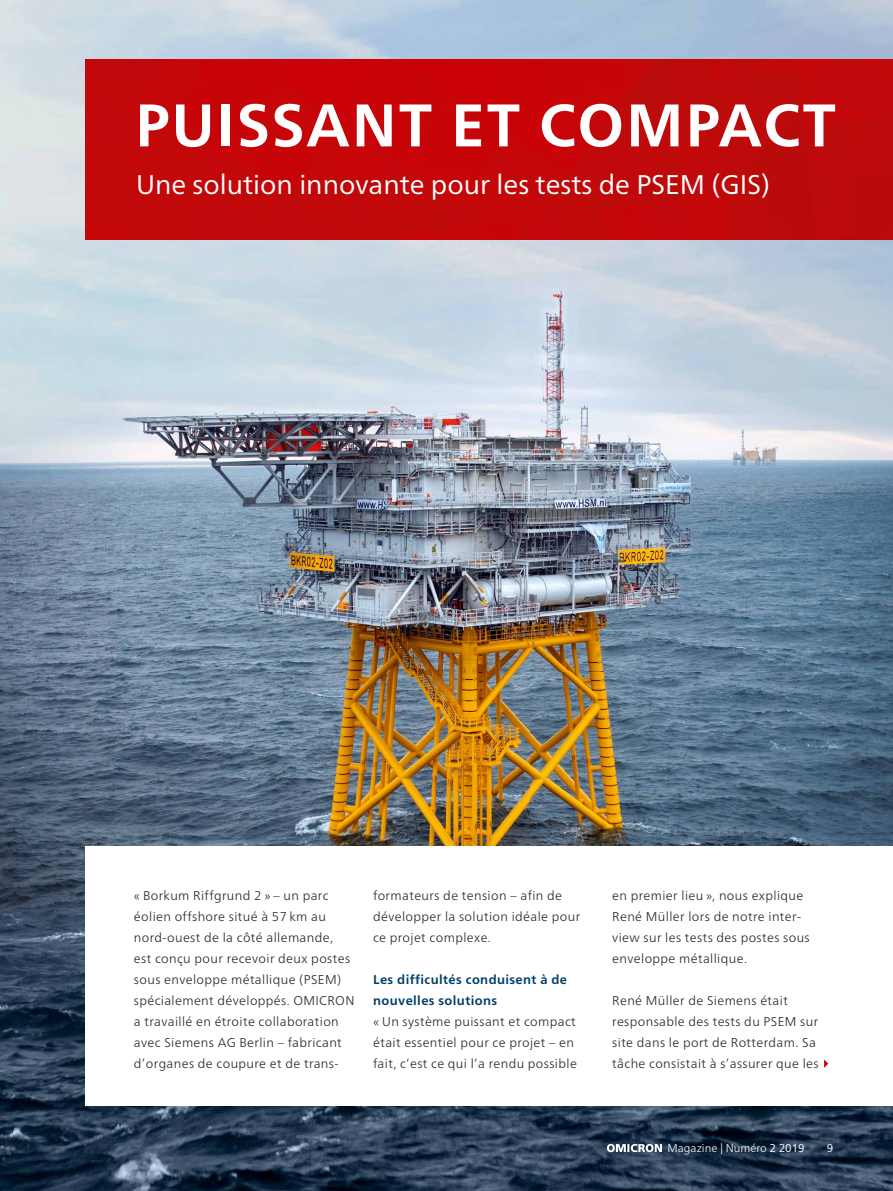
<style>
.page{position:relative;width:893px;height:1191px;background:#fff}
.page>*{position:absolute;margin:0;border:0;box-sizing:border-box;transform-origin:0 0}
.t1{font:700 60px "Frutiger Neue LTW1 G";letter-spacing:.03em;color:#fff}
.t2{font:27px "Frutiger Neue LTW1 G";color:#fff}
.t3{font:300 12.75px/21px "Frutiger Neue LTW1 G";letter-spacing:.03em;color:#272726}
.t4{font:700 12.75px/21px "Frutiger Neue LTW1 G";letter-spacing:.03em;color:#003e69}
.t5{font:300 11.25px "Frutiger Neue LTW1 G";color:#fff}
.t6{font:11.25px "Frutiger Neue LTW1 G";color:#fff}
.s1{font-weight:400}
</style>
<div class="page">
<img style="left:13px;top:103px;width:103px;height:1088px">
<img style="left:116px;top:240px;width:777px;height:951px">
<img style="left:0;top:0;width:13px;height:1191px">
<svg style="left:607px;top:1144px;width:55px;height:8px"></svg>
<div style="left:85px;top:846px;width:808px;height:260px;background:#fff"></div>
<svg style="left:824px;top:1059px;width:4px;height:9px"></svg>
<div style="left:85px;top:59px;width:393px;height:181px;background:#c4080a"></div>
<div style="left:478px;top:59px;width:415px;height:181px;background:#c1090a"></div>
<h1 class="t1" style="left:135px;top:90px;width:703px">PUISSANT ET COMPACT</h1>
<h2 class="t2" style="left:136px;top:168px;width:635px">Une solution innovante pour les tests de PSEM (GIS)</h2>
<p class="t3" style="left:134px;top:884px;width:222px">« Borkum Riffgrund 2 » – un parc éolien offshore situé à 57 km au nord-ouest de la côté allemande,<br>est conçu pour recevoir deux postes sous enveloppe métallique (PSEM) spécialement développés. OMICRON a travaillé en étroite collaboration avec Siemens AG Berlin – fabricant d’organes de coupure et de trans-</p>
<p class="t3" style="left:373px;top:884px;width:209px">formateurs de tension – afin de développer la solution idéale pour ce projet complexe.</p>
<p class="t4" style="left:373px;top:969px;width:196px">Les difficultés conduisent à de nouvelles solutions</p>
<p class="t3" style="left:373px;top:1010px;width:205px">« Un système puissant et compact était essentiel pour ce projet – en fait, c’est ce qui l’a rendu possible</p>
<p class="t3" style="left:612px;top:884px;width:199px">en premier lieu », nous explique<br>René Müller lors de notre inter&shy;view sur les tests des postes sous enveloppe métallique.</p>
<p class="t3" style="left:612px;top:989px;width:208px">René Müller de Siemens était responsable des tests du PSEM sur site dans le port de Rotterdam. Sa tâche consistait à s’assurer que les</p>
<p class="t5" style="left:668px;top:1141px;width:139px">Magazine | Numéro <span class="s1">2 2019</span></p>
<p class="t6" style="left:827px;top:1141px;width:8px">9</p>
</div>
